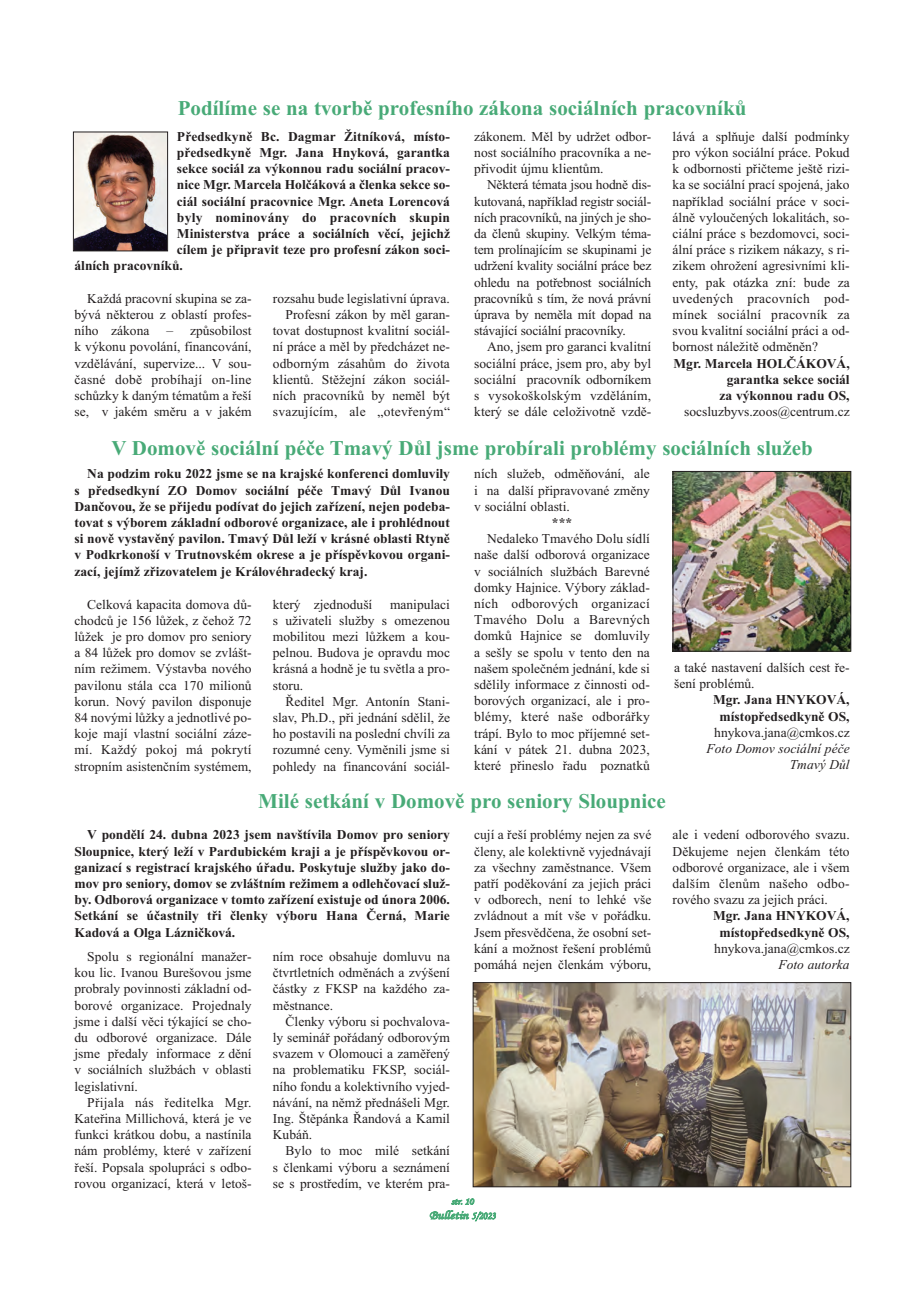
<style>
.page{position:relative;width:920px;height:1290px;background:#fff}
.page>*{position:absolute;margin:0;border:0;box-sizing:border-box;transform-origin:0 0}
.t1{font:700 21px "Times New Roman";color:#48aa77}
.t2{font:13.5px/16.2px "Times New Roman";color:#231f20;text-align:justify}
.t3{font:700 13.5px/16.2px "Times New Roman";color:#231f20;text-align:justify}
.t4{font:italic 13.5px/16.2px "Times New Roman";color:#231f20;text-align:right}
.t5{font:700 13.5px "Times New Roman";letter-spacing:.02em;color:#231f20}
.t6{font:12.15px "Monotype Corsiva";letter-spacing:-.005em;color:#48aa77;scale:1.11 1}
.t7{font:9.45px "Monotype Corsiva";color:#48aa77;scale:1.11 1}
.s1{font-size:10.5px}
</style>
<div class="page">
<img style="left:75px;top:134px;width:91px;height:115px">
<div style="left:73px;top:132px;width:95px;height:119px;border:1px solid #231f20"></div>
<img style="left:675px;top:473px;width:174px;height:177px">
<div style="left:673px;top:471px;width:178px;height:181px;border:1px solid #231f20"></div>
<img style="left:475px;top:984px;width:374px;height:201px">
<div style="left:473px;top:982px;width:378px;height:205px;border:1px solid #231f20"></div>
<h1 class="t1" style="left:178px;top:95px;width:570px">Podílíme se na tvorbě profesního zákona sociálních pracovníků</h1>
<p class="t3" style="left:177px;top:128px;width:274px">Předsedkyně Bc. Dagmar Žitníková, místo-</p>
<p class="t3" style="left:177px;top:144px;width:274px">předsedkyně Mgr. Jana Hnyková, garantka</p>
<p class="t3" style="left:177px;top:160px;width:274px">sekce sociál za výkonnou radu sociální pracov-</p>
<p class="t3" style="left:177px;top:177px;width:274px">nice Mgr. Marcela Holčáková a členka sekce so-</p>
<p class="t3" style="left:177px;top:193px;width:274px">ciál sociální pracovnice Mgr. Aneta Lorencová</p>
<p class="t5" style="left:177px;top:209px;width:274px">byly nominovány do pracovních skupin</p>
<p class="t3" style="left:177px;top:225px;width:274px">Ministerstva práce a sociálních věcí, jejichž</p>
<p class="t3" style="left:177px;top:241px;width:274px">cílem je připravit teze pro profesní zákon soci-</p>
<p class="t3" style="left:75px;top:258px;width:110px">álních pracovníků.</p>
<p class="t2" style="left:75px;top:290px;width:179px;text-indent:13px">Každá pracovní skupina se za&shy;bývá některou z oblastí profes&shy;ního zákona</p>
<p class="t2" style="left:673px;top:128px;width:179px">lává a splňuje další podmínky pro výkon sociální práce. Pokud k odbornosti přičteme ještě rizi&shy;ka se sociální prací spojená, jako například sociální práce v soci&shy;álně vyloučených lokalitách, so&shy;ciální práce s bezdomovci, soci&shy;ální práce s rizikem nákazy, s ri&shy;zikem ohrožení agresivními kli&shy;enty, pak otázka zní: bude za uvedených pracovních pod&shy;mínek sociální pracovník za svou kvalitní sociální práci a od&shy;bornost náležitě odměněn?</p>
<p class="t3" style="left:673px;top:355px;width:178px;text-align:right">Mgr. Marcela HOLČÁKOVÁ, garantka sekce sociál<br>za výkonnou radu OS,</p>
<p class="t2" style="left:684px;top:403px;width:167px">socsluzbyvs.zoos@centrum.cz</p>
<h1 class="t1" style="left:111px;top:436px;width:703px">V Domově sociální péče Tmavý Důl jsme probírali problémy sociálních služeb</h1>
<p class="t3" style="left:75px;top:466px;width:377px;text-indent:13px">Na podzim roku 2022 jsme se na krajské konferenci domluvily s předsedkyní ZO Domov sociální péče Tmavý Důl Ivanou Dančovou, že se přijedu podívat do jejich zařízení, nejen podeba&shy;tovat s výborem základní odborové organizace, ale i prohlédnout si nově vystavěný pavilon. Tmavý Důl leží v krásné oblasti Rtyně v Podkrkonoší v Trutnovském okrese a je příspěvkovou organi&shy;zací, jejímž zřizovatelem je Královéhradecký kraj.</p>
<p class="t2" style="left:75px;top:596px;width:179px;text-indent:13px">Celková kapacita domova dů&shy;chodců je 156 lůžek, z čehož 72 lůžek je pro domov pro seniory a 84 lůžek pro domov se zvlášt&shy;ním režimem. Výstavba nového pavilonu stála cca 170 milionů korun. Nový pavilon disponuje 84 novými lůžky a jednotlivé po&shy;koje mají vlastní sociální záze&shy;mí. Každý pokoj má pokrytí stropním asistenčním systémem,</p>
<p class="t2" style="left:273px;top:596px;width:101px">který zjednoduší</p>
<p class="t2" style="left:474px;top:128px;width:179px">zákonem. Měl by udržet odbor&shy;nost sociálního pracovníka a ne&shy;přivodit újmu klientům.</p>
<p class="t2" style="left:474px;top:177px;width:179px;text-indent:13px">Některá témata jsou hodně dis&shy;kutovaná, například registr sociál&shy;ních pracovníků, na jiných je sho&shy;da členů skupiny. Velkým téma&shy;tem prolínajícím se skupinami je udržení kvality sociální práce bez ohledu na potřebnost sociálních pracovníků s tím, že nová právní úprava by neměla mít dopad na stávající sociální pracovníky.</p>
<p class="t2" style="left:474px;top:339px;width:179px;text-indent:13px">Ano, jsem pro garanci kvalitní sociální práce, jsem pro, aby byl sociální pracovník odborníkem s vysokoškolským vzděláním, který se dále celoživotně vzdě-</p>
<p class="t2" style="left:273px;top:290px;width:179px;text-align:right">rozsahu bude legislativní úprava.<br>Profesní zákon by měl garan&shy;tovat dostupnost kvalitní sociál&shy;ní práce a měl by předcházet ne&shy;odborným zásahům do života klientů. Stěžejní zákon sociál&shy;ních pracovníků by neměl být svazujícím, ale „otevřeným“</p>
<p class="t2" style="left:75px;top:322px;width:179px;text-indent:92px">– způsobilost k výkonu povolání, financování, vzdělávání, supervize... V sou&shy;časné době probíhají on-line schůzky k daným tématům a řeší se, v jakém směru a v jakém</p>
<p class="t2" style="left:474px;top:466px;width:177px">ních služeb, odměňování, ale i na další připravované změny v sociální oblasti.</p>
<p class="t3" style="left:552px;top:514px;width:22px">***</p>
<p class="t2" style="left:474px;top:530px;width:177px;text-indent:13px">Nedaleko Tmavého Dolu sídlí naše další odborová organizace v sociálních službách Barevné domky Hajnice. Výbory základ&shy;ních odborových organizací Tmavého Dolu a Barevných domků Hajnice se domluvily a sešly se spolu v tento den na našem společném jednání, kde si sdělily informace z činnosti od&shy;borových organizací, ale i pro&shy;blémy, které naše odborářky trápí. Bylo to moc příjemné set&shy;kání v pátek 21. dubna 2023, které přineslo řadu poznatků</p>
<p class="t2" style="left:273px;top:596px;width:179px;text-indent:117px">manipulaci s uživateli služby s omezenou mobilitou mezi lůžkem a kou&shy;pelnou. Budova je opravdu moc krásná a hodně je tu světla a pro&shy;storu.</p>
<p class="t2" style="left:273px;top:693px;width:179px;text-indent:13px">Ředitel Mgr. Antonín Stani&shy;slav, Ph.D., při jednání sdělil, že ho postavili na poslední chvíli za rozumné ceny. Vyměnili jsme si pohledy na financování sociál-</p>
<p class="t2" style="left:674px;top:659px;width:177px">a také nastavení dalších cest ře&shy;šení problémů.</p>
<p class="t3" style="left:713px;top:692px;width:138px;text-align:center">Mgr. Jana HNYKOVÁ, místopředsedkyně OS,</p>
<p class="t2" style="left:714px;top:724px;width:137px">hnykova.jana@cmkos.cz</p>
<p class="t4" style="left:707px;top:740px;width:145px">Foto Domov sociální péče<br>Tmavý Důl</p>
<h1 class="t1" style="left:258px;top:789px;width:409px">Milé setkání v Domově pro seniory Sloupnice</h1>
<p class="t3" style="left:75px;top:826px;width:377px;text-indent:13px">V pondělí 24. dubna 2023 jsem navštívila Domov pro seniory Sloupnice, který leží v Pardubickém kraji a je příspěvkovou or&shy;ganizací s registrací krajského úřadu. Poskytuje služby jako do&shy;mov pro seniory, domov se zvláštním režimem a odlehčovací služ&shy;by. Odborová organizace v tomto zařízení existuje od února 2006.<br>Setkání se účastnily tři členky výboru Hana Černá, Marie Kadová a Olga Lázničková.</p>
<p class="t2" style="left:75px;top:948px;width:179px;text-indent:13px">Spolu s regionální manažer&shy;kou lic. Ivanou Burešovou jsme probraly povinnosti základní od&shy;borové organizace. Projednaly jsme i další věci týkající se cho&shy;du odborové organizace. Dále jsme předaly informace z dění v sociálních službách v oblasti legislativní.</p>
<p class="t2" style="left:75px;top:1094px;width:179px;text-indent:13px">Přijala nás ředitelka Mgr.<br>Kateřina Millichová, která je ve funkci krátkou dobu, a nastínila nám problémy, které v zařízení řeší. Popsala spolupráci s odbo&shy;rovou organizací, která v letoš-</p>
<p class="t2" style="left:474px;top:826px;width:179px">cují a řeší problémy nejen za své členy, ale kolektivně vyjednávají za všechny zaměstnance. Všem patří poděkování za jejich práci v odborech, není to lehké vše zvládnout a mít vše v pořádku.<br>Jsem přesvědčena, že osobní set&shy;kání a možnost řešení problémů pomáhá nejen členkám výboru,</p>
<p class="t2" style="left:673px;top:826px;width:179px">ale i vedení odborového svazu.<br>Děkujeme nejen členkám této odborové organizace, ale i všem dalším členům našeho odbo&shy;rového svazu za jejich práci.</p>
<p class="t3" style="left:713px;top:907px;width:138px;text-align:center">Mgr. Jana HNYKOVÁ, místopředsedkyně OS,</p>
<p class="t2" style="left:714px;top:940px;width:137px">hnykova.jana@cmkos.cz</p>
<p class="t4" style="left:778px;top:956px;width:73px">Foto autorka</p>
<p class="t2" style="left:273px;top:948px;width:179px">ním roce obsahuje domluvu na čtvrtletních odměnách a zvýšení částky z FKSP na každého za&shy;městnance.</p>
<p class="t2" style="left:273px;top:1013px;width:179px;text-indent:13px">Členky výboru si pochvalova&shy;ly seminář pořádaný odborovým svazem v Olomouci a zaměřený na problematiku FKSP, sociál&shy;ního fondu a kolektivního vyjed&shy;návání, na němž přednášeli Mgr.<br>Ing. Štěpánka Řandová a Kamil Kubáň.</p>
<p class="t2" style="left:273px;top:1142px;width:179px;text-indent:13px">Bylo to moc milé setkání s členkami výboru a seznámení se s prostředím, ve kterém pra-</p>
<p class="t7" style="left:451px;top:1195px;width:22px">str. 10</p>
<p class="t6" style="left:429px;top:1207px;width:61px">Bulletin <span class="s1">5/2023</span></p>
</div>
